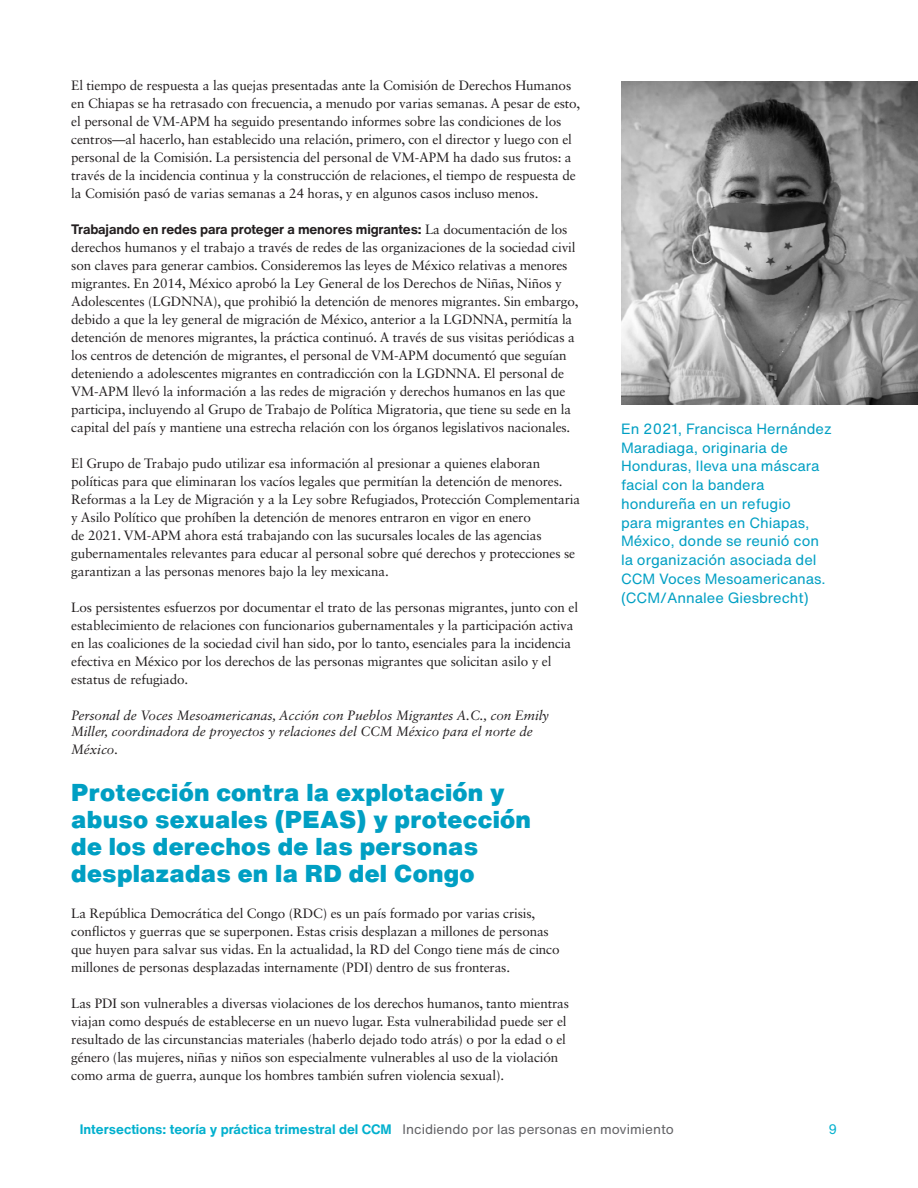
<style>
.page{position:relative;width:918px;height:1188px;background:#fff}
.page>*{position:absolute;margin:0;border:0;box-sizing:border-box;transform-origin:0 0}
.headlines__large__bl{font:900 24px/27px "Helvetica Now Text";letter-spacing:.01em;color:#009fc3}
.photo_caption{font:14.7px/18.8px "Helvetica Now Text";color:#009fc3}
.body__sabon_lt_stand{font:13.5px/18px "Sabon LT Std Roman MCC";letter-spacing:-.01em;color:#231f20}
.tagline__sabon_itali{font:13.5px/16.2px "Sabon LT Std Italic MCC";letter-spacing:-.005em;color:#231f20}
.t1{font:700 13.5px "Helvetica Now Text";color:#02b0ce}
.t2{font:13.5px "Helvetica Now Text";color:#02b0ce}
.s1{font-family:"Helvetica Now Text";font-weight:700}
.s2{font-weight:400;color:#636366}
</style>
<div class="page">
<img style="left:621px;top:81px;width:297px;height:324px">
<p class="body__sabon_lt_stand" style="left:71px;top:76px;width:511px">El tiempo de respuesta a las quejas presentadas ante la Comisión de Derechos Humanos en Chiapas se ha retrasado con frecuencia, a menudo por varias semanas. A pesar de esto, el personal de VM-APM ha seguido presentando informes sobre las condiciones de los centros—al hacerlo, han establecido una relación, primero, con el director y luego con el personal de la Comisión. La persistencia del personal de VM-APM ha dado sus frutos: a través de la incidencia continua y la construcción de relaciones, el tiempo de respuesta de la Comisión pasó de varias semanas a 24 horas, y en algunos casos incluso menos.</p>
<p class="body__sabon_lt_stand" style="left:71px;top:220px;width:509px"><span class="s1">Trabajando en redes para proteger a menores migrantes:</span> La documentación de los derechos humanos y el trabajo a través de redes de las organizaciones de la sociedad civil son claves para generar cambios. Consideremos las leyes de México relativas a menores migrantes. En 2014, México aprobó la Ley General de los Derechos de Niñas, Niños y Adolescentes (LGDNNA), que prohibió la detención de menores migrantes. Sin embargo, debido a que la ley general de migración de México, anterior a la LGDNNA, permitía la detención de menores migrantes, la práctica continuó. A través de sus visitas periódicas a los centros de detención de migrantes, el personal de VM-APM documentó que seguían deteniendo a adolescentes migrantes en contradicción con la LGDNNA. El personal de VM-APM llevó la información a las redes de migración y derechos humanos en las que participa, incluyendo al Grupo de Trabajo de Política Migratoria, que tiene su sede en la capital del país y mantiene una estrecha relación con los órganos legislativos nacionales.</p>
<p class="body__sabon_lt_stand" style="left:71px;top:454px;width:511px">El Grupo de Trabajo pudo utilizar esa información al presionar a quienes elaboran políticas para que eliminaran los vacíos legales que permitían la detención de menores.<br>Reformas a la Ley de Migración y a la Ley sobre Refugiados, Protección Complementaria y Asilo Político que prohíben la detención de menores entraron en vigor en enero<br>de 2021. VM-APM ahora está trabajando con las sucursales locales de las agencias gubernamentales relevantes para educar al personal sobre qué derechos y protecciones se garantizan a las personas menores bajo la ley mexicana.</p>
<p class="body__sabon_lt_stand" style="left:71px;top:598px;width:508px">Los persistentes esfuerzos por documentar el trato de las personas migrantes, junto con el establecimiento de relaciones con funcionarios gubernamentales y la participación activa en las coaliciones de la sociedad civil han sido, por lo tanto, esenciales para la incidencia efectiva en México por los derechos de las personas migrantes que solicitan asilo y el estatus de refugiado.</p>
<p class="tagline__sabon_itali" style="left:71px;top:707px;width:479px">Personal de Voces Mesoamericanas, Acción con Pueblos Migrantes A.C., con Emily<br>Miller, coordinadora de proyectos y relaciones del CCM México para el norte de</p>
<p class="tagline__sabon_itali" style="left:71px;top:741px;width:48px">México.</p>
<p class="headlines__large__bl" style="left:71px;top:779px;width:461px">Protección contra la explotación y abuso sexuales (PEAS) y protección de los derechos de las personas desplazadas en la RD del Congo</p>
<p class="body__sabon_lt_stand" style="left:71px;top:904px;width:490px">La República Democrática del Congo (RDC) es un país formado por varias crisis, conflictos y guerras que se superponen. Estas crisis desplazan a millones de personas que huyen para salvar sus vidas. En la actualidad, la RD del Congo tiene más de cinco millones de personas desplazadas internamente (PDI) dentro de sus fronteras.</p>
<p class="body__sabon_lt_stand" style="left:71px;top:994px;width:499px">Las PDI son vulnerables a diversas violaciones de los derechos humanos, tanto mientras viajan como después de establecerse en un nuevo lugar. Esta vulnerabilidad puede ser el resultado de las circunstancias materiales (haberlo dejado todo atrás) o por la edad o el género (las mujeres, niñas y niños son especialmente vulnerables al uso de la violación como arma de guerra, aunque los hombres también sufren violencia sexual).</p>
<p class="photo_caption" style="left:621px;top:419px;width:212px">En 2021, Francisca Hernández<br>Maradiaga, originaria de<br>Honduras, lleva una máscara facial con la bandera hondureña en un refugio<br>para migrantes en Chiapas,<br>México, donde se reunió con la organización asociada del<br>CCM Voces Mesoamericanas. (CCM/Annalee Giesbrecht)</p>
<p class="t1" style="left:80px;top:1119px;width:596px">Intersections: teoría y práctica trimestral del CCM <span class="s2">Incidiendo por las personas en movimiento</span></p>
<p class="t2" style="left:828px;top:1119px;width:10px">9</p>
</div>
